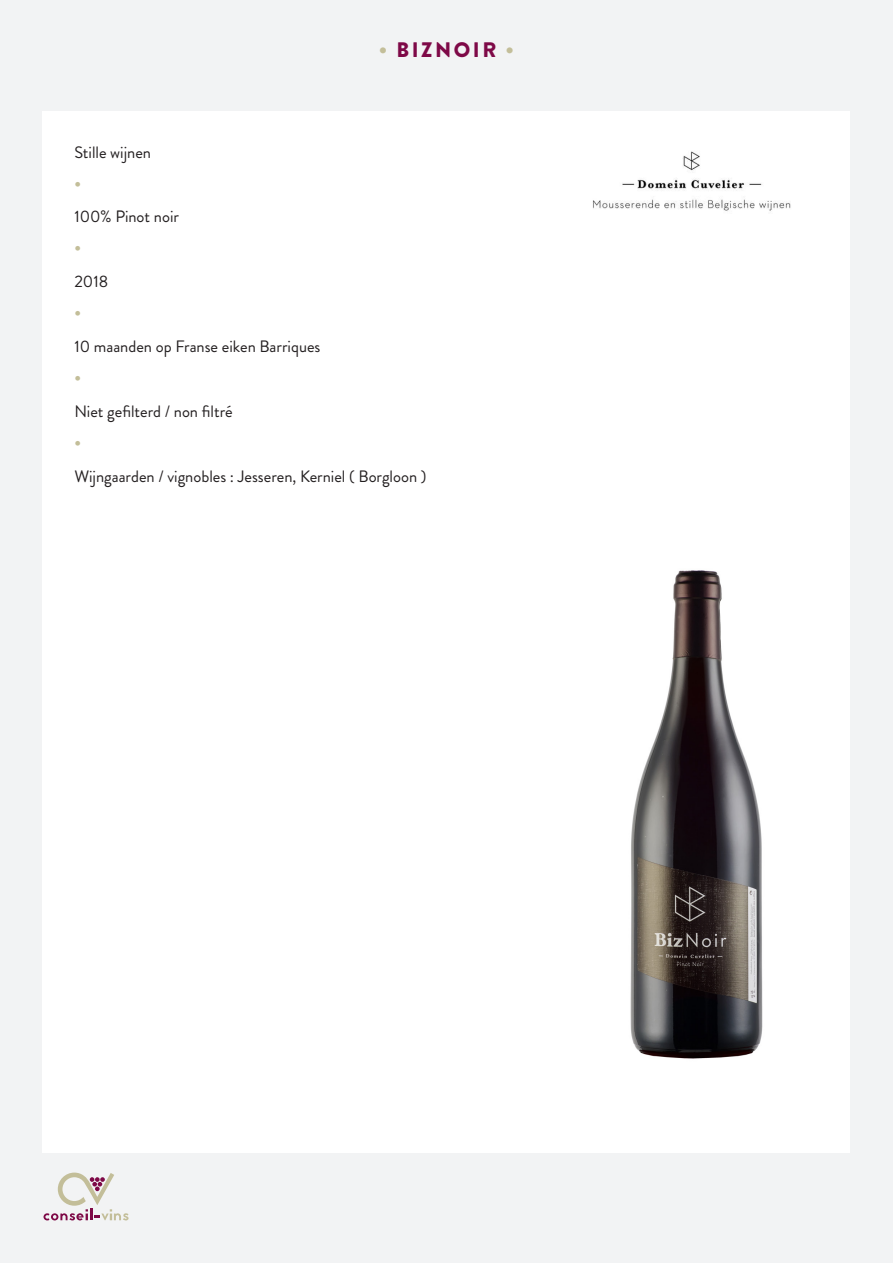
<style>
.page{position:relative;width:893px;height:1263px;background:#f2f3f4}
.page>*{position:absolute;margin:0;border:0;box-sizing:border-box;transform-origin:0 0}
.t1{font:900 21px "Brandon Grotesque";letter-spacing:.12em;color:#7e0947}
.t2{font:16.5px "Brandon Grotesque";color:#231f20}
.t3{font:900 16.5px "Brandon Grotesque";color:#c3be99}
.s1{color:#c3be99}
</style>
<div class="page">
<svg style="left:44px;top:1172px;width:85px;height:48px"></svg>
<div style="left:43px;top:111px;width:807px;height:1041px;background:#fff"></div>
<img style="left:630px;top:570px;width:133px;height:489px">
<img style="left:592px;top:151px;width:199px;height:60px">
<p class="t1" style="left:379px;top:35px;width:137px"><span class="s1">•</span> BIZNOIR <span class="s1">•</span></p>
<p class="t2" style="left:74px;top:141px;width:78px">Stille wijnen</p>
<p class="t3" style="left:74px;top:170px;width:8px">•</p>
<p class="t2" style="left:74px;top:205px;width:106px">100% Pinot noir</p>
<p class="t3" style="left:74px;top:235px;width:8px">•</p>
<p class="t2" style="left:74px;top:270px;width:35px">2018</p>
<p class="t3" style="left:74px;top:300px;width:8px">•</p>
<p class="t2" style="left:74px;top:335px;width:248px">10 maanden op Franse eiken Barriques</p>
<p class="t3" style="left:74px;top:365px;width:8px">•</p>
<p class="t2" style="left:74px;top:400px;width:160px">Niet gefilterd / non filtré</p>
<p class="t3" style="left:74px;top:429px;width:8px">•</p>
<p class="t2" style="left:74px;top:465px;width:354px">Wijngaarden / vignobles : Jesseren, Kerniel ( Borgloon )</p>
</div>
